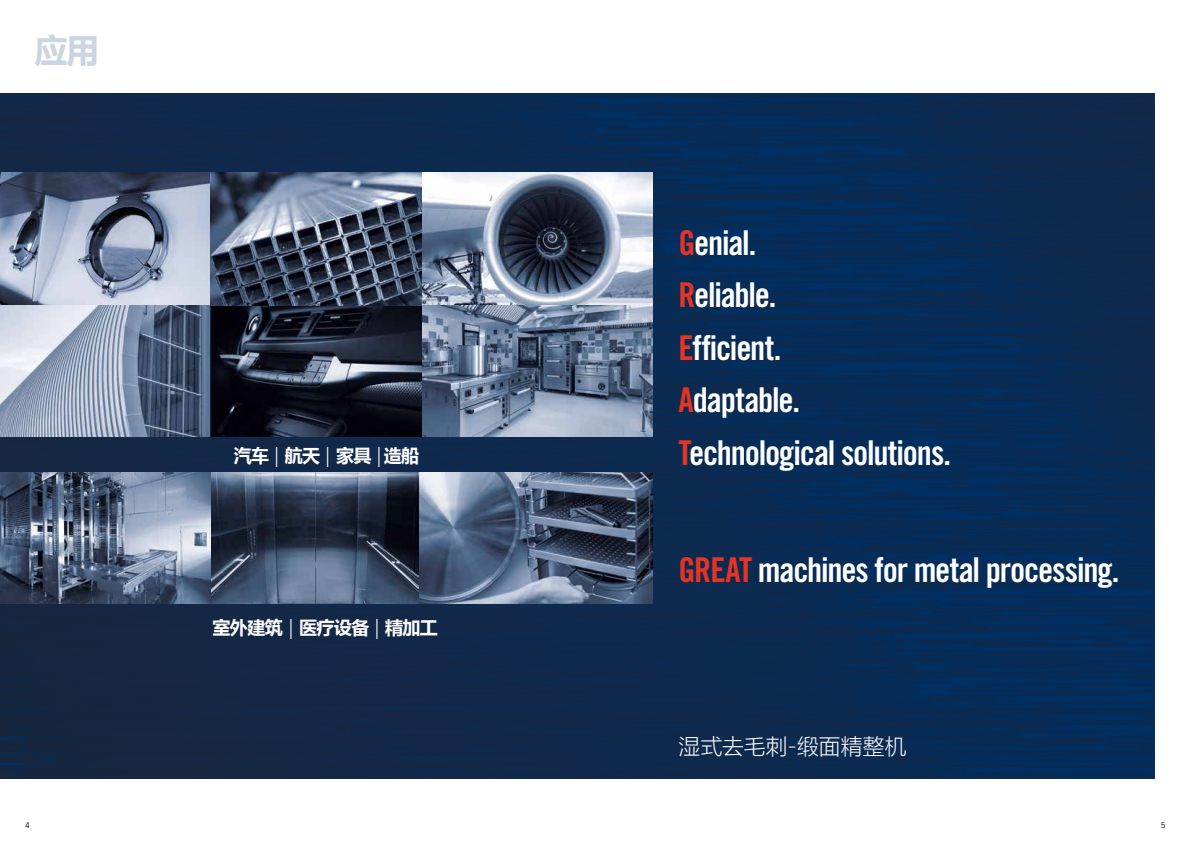
<style>
.page{position:relative;width:1191px;height:842px;background:#fff}
.page>*{position:absolute;margin:0;border:0;box-sizing:border-box;transform-origin:0 0}
.t1{font:34.2px/52.4px "Trade Gothic LT Std Bd Cn 20";letter-spacing:-.035em;color:#fff}
.t2{font:700 33.1px "Microsoft Ya Hei";color:#cbd5df}
.t3{font:300 21.7px "Microsoft Ya Hei";letter-spacing:.015em;color:#fff}
.t4{font:700 18px "Microsoft Ya Hei";letter-spacing:-.035em;color:#fff}
.t5{font:8px "Trade Gothic LT Std";color:#000}
.s1{font-family:"Trade Gothic LT Std Cn 18 Obl";font-weight:400}
.s2{color:#e63323}
</style>
<div class="page">
<img style="left:0;top:94px;width:1154px;height:685px">
<img style="left:0;top:472px;width:653px;height:131px">
<img style="left:211px;top:305px;width:442px;height:131px">
<img style="left:0;top:172px;width:653px;height:133px">
<img style="left:0;top:305px;width:209px;height:131px">
<p class="t2" style="left:35px;top:27px;width:66px">应用</p>
<p class="t4" style="left:234px;top:443px;width:187px">汽车<span class="s1">|</span> 航天<span class="s1">|</span> 家具<span class="s1">|</span>造船</p>
<p class="t4" style="left:213px;top:615px;width:227px">室外建筑 <span class="s1">|</span> 医疗设备 <span class="s1">|</span> 精加工</p>
<p class="t1" style="left:678px;top:216px;width:274px"><span class="s2">G</span>enial.<br><span class="s2">R</span>eliable.<br><span class="s2">E</span>fficient.<br><span class="s2">A</span>daptable.<br><span class="s2">T</span>echnological solutions.</p>
<p class="t1" style="left:678px;top:544px;width:442px"><span class="s2">GREAT</span> machines for metal processing.</p>
<p class="t3" style="left:678px;top:732px;width:230px">湿式去毛刺-缎面精整机</p>
<p class="t5" style="left:25px;top:820px;width:6px">4</p>
<p class="t5" style="left:1160px;top:820px;width:6px">5</p>
</div>
